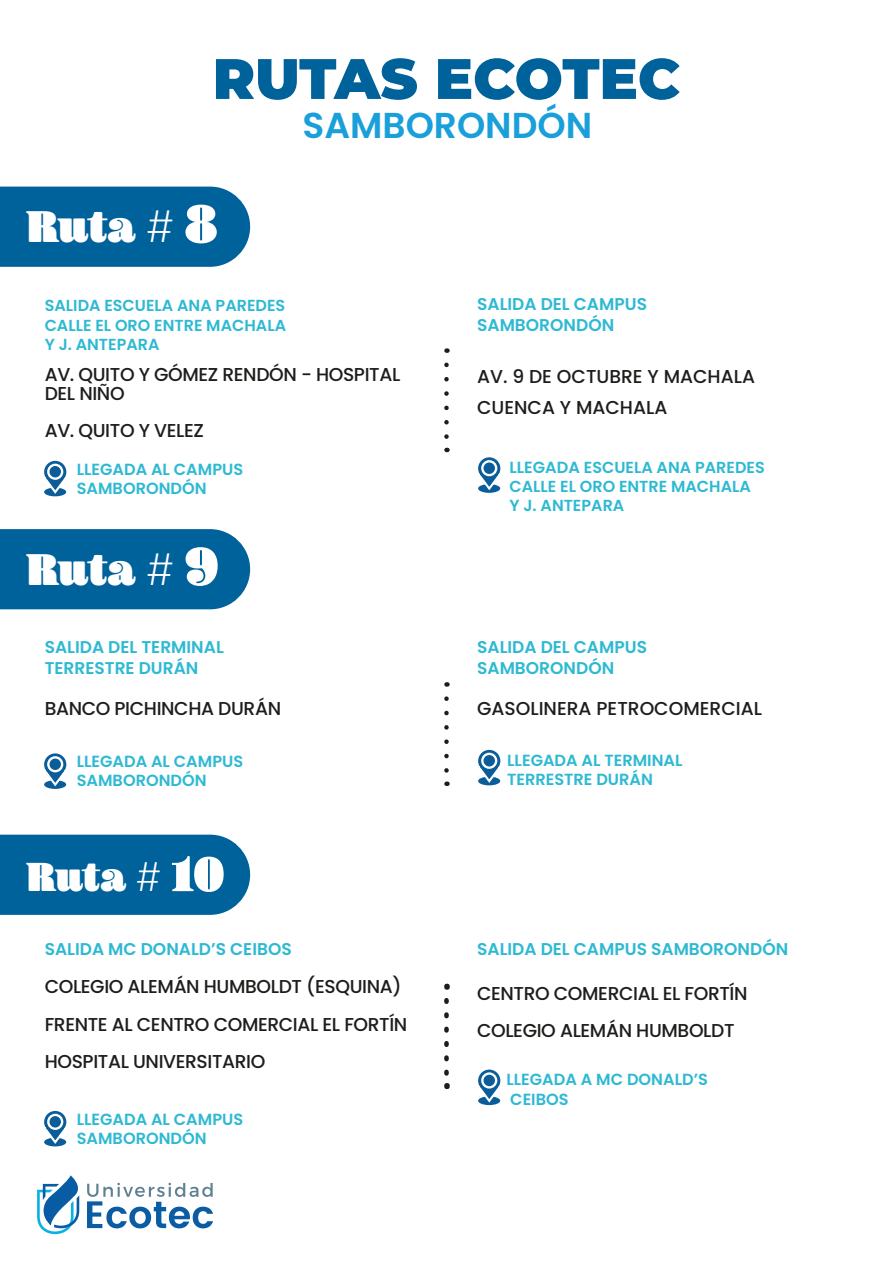
<style>
.page{position:relative;width:893px;height:1263px;background:#fff}
.page>*{position:absolute;margin:0;border:0;box-sizing:border-box;transform-origin:0 0}
.t1{font:900 57px "Montserrat";color:#00629b}
.t2{font:900 46.35px "Blenny";color:#fff}
.t3{font:900 42.3px "Blenny";color:#fff}
.t4{font:600 36px "Poppins";color:#199fda}
.t5{font:500 18.6px/37.3px "Poppins";letter-spacing:-.02em;color:#1d1d1b}
.t6{font:500 18.6px/31.3px "Poppins";color:#1d1d1b}
.t7{font:600 17.1px/20.4px "Poppins";color:#2eb9d3}
.t8{font:600 16.2px/19.4px "Poppins";color:#2eb9d3}
.t9{font:600 16.05px/19.2px "Poppins";color:#2eb9d3;text-align:justify}
.s1{font-size:55.5px}
.s2{font-size:50.7px}
.s3{font-size:16.2px}
</style>
<div class="page">
<div style="left:0;top:187px;width:250px;height:80px;background:#00629b"></div>
<div style="left:0;top:529px;width:250px;height:80px;background:#00629b"></div>
<div style="left:0;top:835px;width:250px;height:80px;background:#00629b"></div>
<svg style="left:37px;top:1175px;width:176px;height:59px"></svg>
<svg style="left:444px;top:365px;width:5px;height:87px"></svg>
<svg style="left:44px;top:460px;width:23px;height:36px"></svg>
<div style="left:47px;top:464px;width:16px;height:16px;border:2px solid #fff;border-radius:50%"></div>
<svg style="left:478px;top:457px;width:23px;height:35px"></svg>
<div style="left:481px;top:460px;width:16px;height:16px;border:2px solid #fff;border-radius:50%"></div>
<svg style="left:44px;top:1110px;width:23px;height:36px"></svg>
<div style="left:47px;top:1114px;width:16px;height:16px;border:2px solid #fff;border-radius:50%"></div>
<svg style="left:478px;top:1069px;width:23px;height:35px"></svg>
<div style="left:481px;top:1072px;width:16px;height:16px;border:2px solid #fff;border-radius:50%"></div>
<svg style="left:444px;top:699px;width:5px;height:87px"></svg>
<svg style="left:44px;top:753px;width:23px;height:35px"></svg>
<div style="left:47px;top:756px;width:16px;height:16px;border:2px solid #fff;border-radius:50%"></div>
<svg style="left:478px;top:749px;width:23px;height:36px"></svg>
<div style="left:481px;top:753px;width:16px;height:16px;border:2px solid #fff;border-radius:50%"></div>
<svg style="left:444px;top:1000px;width:5px;height:89px"></svg>
<h1 class="t1" style="left:213px;top:36px;width:469px">RUTAS ECOTEC</h1>
<h2 class="t2" style="left:26px;top:199px;width:193px">Ruta # <span class="s1">8</span></h2>
<h3 class="t4" style="left:302px;top:104px;width:291px">SAMBORONDÓN</h3>
<p class="t9" style="left:45px;top:296px;width:243px">SALIDA ESCUELA ANA PAREDES CALLE EL ORO ENTRE MACHALA Y J. ANTEPARA</p>
<p class="t5" style="left:45px;top:365px;width:357px;line-height:18.6px">AV. QUITO Y GÓMEZ RENDÓN - HOSPITAL<br>DEL NIÑO</p>
<p class="t5" style="left:45px;top:412px;width:161px">AV. QUITO Y VELEZ</p>
<p class="t8" style="left:77px;top:459px;width:168px">LLEGADA AL CAMPUS<br>SAMBORONDÓN</p>
<h2 class="t2" style="left:26px;top:542px;width:194px">Ruta # <span class="s1">9</span></h2>
<p class="t7" style="left:45px;top:637px;width:181px">SALIDA DEL TERMINAL<br>TERRESTRE DURÁN</p>
<p class="t5" style="left:45px;top:690px;width:238px">BANCO PICHINCHA DURÁN</p>
<p class="t8" style="left:77px;top:752px;width:168px">LLEGADA AL CAMPUS<br>SAMBORONDÓN</p>
<h3 class="t3" style="left:26px;top:852px;width:200px">Ruta # <span class="s2">10</span></h3>
<p class="t7" style="left:477px;top:294px;width:171px">SALIDA DEL CAMPUS<br>SAMBORONDÓN</p>
<p class="t6" style="left:477px;top:360px;width:279px">AV. 9 DE OCTUBRE Y MACHALA<br>CUENCA Y MACHALA</p>
<p class="t9" style="left:509px;top:458px;width:257px;text-align:left"><span class="s3">LLEGADA</span> ESCUELA ANA PAREDES<br>CALLE EL ORO ENTRE MACHALA<br>Y J. ANTEPARA</p>
<p class="t7" style="left:477px;top:637px;width:171px">SALIDA DEL CAMPUS<br>SAMBORONDÓN</p>
<p class="t6" style="left:477px;top:693px;width:286px">GASOLINERA PETROCOMERCIAL</p>
<p class="t8" style="left:507px;top:750px;width:177px">LLEGADA AL TERMINAL<br>TERRESTRE DURÁN</p>
<p class="t7" style="left:477px;top:938px;width:313px">SALIDA DEL CAMPUS SAMBORONDÓN</p>
<p class="t7" style="left:45px;top:938px;width:249px">SALIDA MC DONALD’S CEIBOS</p>
<p class="t5" style="left:45px;top:968px;width:364px">COLEGIO ALEMÁN HUMBOLDT (ESQUINA)<br>FRENTE AL CENTRO COMERCIAL EL FORTÍN<br>HOSPITAL UNIVERSITARIO</p>
<p class="t5" style="left:477px;top:975px;width:272px">CENTRO COMERCIAL EL FORTÍN<br>COLEGIO ALEMÁN HUMBOLDT</p>
<p class="t8" style="left:77px;top:1109px;width:168px">LLEGADA AL CAMPUS<br>SAMBORONDÓN</p>
<p class="t8" style="left:506px;top:1070px;width:203px">LLEGADA A MC DONALD’S<br>CEIBOS</p>
</div>
